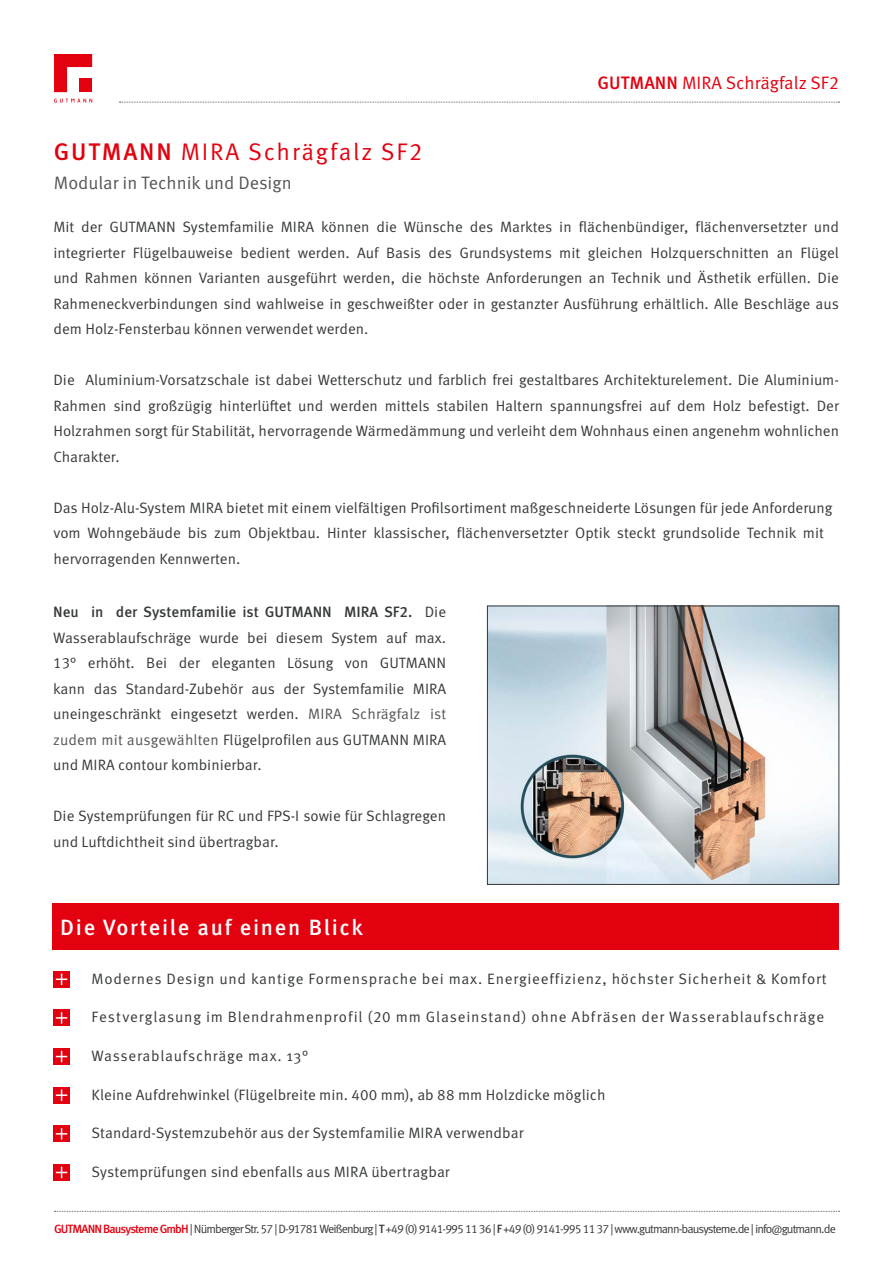
<style>
.page{position:relative;width:893px;height:1263px;background:#fff}
.page>*{position:absolute;margin:0;border:0;box-sizing:border-box;transform-origin:0 0}
.t1{font:24px "Gutmann Meta Norm";letter-spacing:.075em;color:#e3000f}
.t2{font:500 22.05px "Gutmann Meta";letter-spacing:.075em;color:#fff}
.t3{font:18px "Gutmann Meta Norm";color:#565656}
.t4{font:18px "Gutmann Meta Norm";color:#e3000f}
.t5{font:15px/25.5px "Gutmann Meta Norm";color:#36393a;text-align:justify}
.t6{font:15px "Gutmann Meta Norm";letter-spacing:.05em;color:#36393a}
.t7{font:500 15px "Gutmann Meta";color:#36393a}
.t8{font:15px "Gutmann Meta Norm";letter-spacing:.045em;color:#36393a}
.t9{font:12px "Gutmann Meta Norm";letter-spacing:-.075em;color:#36393a}
.s1{font-family:"Gutmann Meta";font-weight:500}
.s2{font-family:"Gutmann Meta Norm";font-weight:400}
.s3{color:#565656}
.s4{font-family:"Gutmann Meta";font-weight:500;color:#e3000f}
</style>
<div class="page">
<svg style="left:54px;top:99px;width:38px;height:4px"></svg>
<svg style="left:54px;top:54px;width:38px;height:38px"></svg>
<div style="left:79px;top:78px;width:13px;height:14px;background:#e3000f"></div>
<svg style="left:119px;top:102px;width:721px;height:1px"></svg>
<svg style="left:54px;top:1211px;width:786px;height:1px"></svg>
<img style="left:489px;top:608px;width:348px;height:275px">
<div style="left:487px;top:606px;width:352px;height:279px;border:1px solid #36393a"></div>
<div style="left:52px;top:903px;width:787px;height:47px;background:#e3000f"></div>
<div style="left:53px;top:971px;width:17px;height:16px;background:#e3000f"></div>
<svg style="left:56px;top:973px;width:11px;height:12px"></svg>
<div style="left:53px;top:1010px;width:17px;height:16px;background:#e3000f"></div>
<svg style="left:56px;top:1012px;width:11px;height:12px"></svg>
<div style="left:53px;top:1048px;width:17px;height:17px;background:#e3000f"></div>
<svg style="left:56px;top:1051px;width:11px;height:11px"></svg>
<div style="left:53px;top:1087px;width:17px;height:16px;background:#e3000f"></div>
<svg style="left:56px;top:1089px;width:11px;height:12px"></svg>
<div style="left:53px;top:1125px;width:17px;height:17px;background:#e3000f"></div>
<svg style="left:56px;top:1128px;width:11px;height:11px"></svg>
<div style="left:53px;top:1164px;width:17px;height:17px;background:#e3000f"></div>
<svg style="left:56px;top:1167px;width:11px;height:11px"></svg>
<p class="t4" style="left:598px;top:69px;width:243px"><span class="s1">GUTMANN</span> MIRA Schrägfalz SF2</p>
<h1 class="t1" style="left:54px;top:134px;width:370px"><span class="s1">GUTMANN</span> MIRA Schrägfalz SF2</h1>
<p class="t3" style="left:54px;top:169px;width:239px">Modular in Technik und Design</p>
<p class="t5" style="left:53px;top:214px;width:787px">Mit der GUTMANN Systemfamilie MIRA können die Wünsche des Marktes in flächenbündiger, flächenversetzter und integrierter Flügelbauweise bedient werden. Auf Basis des Grundsystems mit gleichen Holzquerschnitten an Flügel und Rahmen können Varianten ausgeführt werden, die höchste Anforderungen an Technik und Ästhetik erfüllen. Die Rahmeneckverbindungen sind wahlweise in geschweißter oder in gestanzter Ausführung erhältlich. Alle Beschläge aus dem Holz-Fensterbau können verwendet werden.</p>
<p class="t5" style="left:53px;top:367px;width:787px">Die Aluminium-Vorsatzschale ist dabei Wetterschutz und farblich frei gestaltbares Architekturelement. Die Aluminium-Rahmen sind großzügig hinterlüftet und werden mittels stabilen Haltern spannungsfrei auf dem Holz befestigt. Der Holzrahmen sorgt für Stabilität, hervorragende Wärmedämmung und verleiht dem Wohnhaus einen angenehm wohnlichen Charakter.</p>
<p class="t5" style="left:53px;top:494px;width:781px;text-align:left">Das Holz-Alu-System MIRA bietet mit einem vielfältigen Profilsortiment maßgeschneiderte Lösungen für jede Anforderung vom Wohngebäude bis zum Objektbau. Hinter klassischer, flächenversetzter Optik steckt grundsolide Technik mit hervorragenden Kennwerten.</p>
<p class="t7" style="left:53px;top:600px;width:394px">Neu in der Systemfamilie ist GUTMANN MIRA SF2. <span class="s2">Die</span></p>
<p class="t5" style="left:53px;top:624px;width:395px">Wasserablaufschräge wurde bei diesem System auf max.<br>13° erhöht. Bei der eleganten Lösung von GUTMANN kann das Standard-Zubehör aus der Systemfamilie MIRA uneingeschränkt eingesetzt werden. <span class="s3">MIRA Schrägfalz ist zudem mit ausgewählten</span> Flügelprofilen aus GUTMANN MIRA und MIRA contour kombinierbar.</p>
<p class="t5" style="left:53px;top:802px;width:394px">Die Systemprüfungen für RC und FPS-I sowie für Schlagregen und Luftdichtheit sind übertragbar.</p>
<h2 class="t2" style="left:60px;top:910px;width:304px">Die Vorteile auf einen Blick</h2>
<p class="t6" style="left:92px;top:967px;width:737px">Modernes Design und kantige Formensprache bei max. Energieeffizienz, höchster Sicherheit &amp; Komfort</p>
<p class="t6" style="left:92px;top:1006px;width:734px">Festverglasung im Blendrahmenprofil (20 mm Glaseinstand) ohne Abfräsen der Wasserablaufschräge</p>
<p class="t8" style="left:92px;top:1044px;width:218px">Wasserablaufschräge max. 13°</p>
<p class="t5" style="left:92px;top:1081px;width:515px">Kleine Aufdrehwinkel (Flügelbreite min. 400 mm), ab 88 mm Holzdicke möglich</p>
<p class="t5" style="left:92px;top:1119px;width:433px">Standard-Systemzubehör aus der Systemfamilie MIRA verwendbar</p>
<p class="t5" style="left:92px;top:1158px;width:360px">Systemprüfungen sind ebenfalls aus MIRA übertragbar</p>
<p class="t9" style="left:54px;top:1219px;width:783px"><span class="s4">GUTMANN Bausysteme GmbH</span> | Nürnberger Str. 57 | D-91781 Weißenburg | <span class="s1">T</span> +49 (0) 9141-995 11 36 | <span class="s1">F</span> +49 (0) 9141-995 11 37 | www.gutmann-bausysteme.de | info@gutmann.de</p>
</div>
